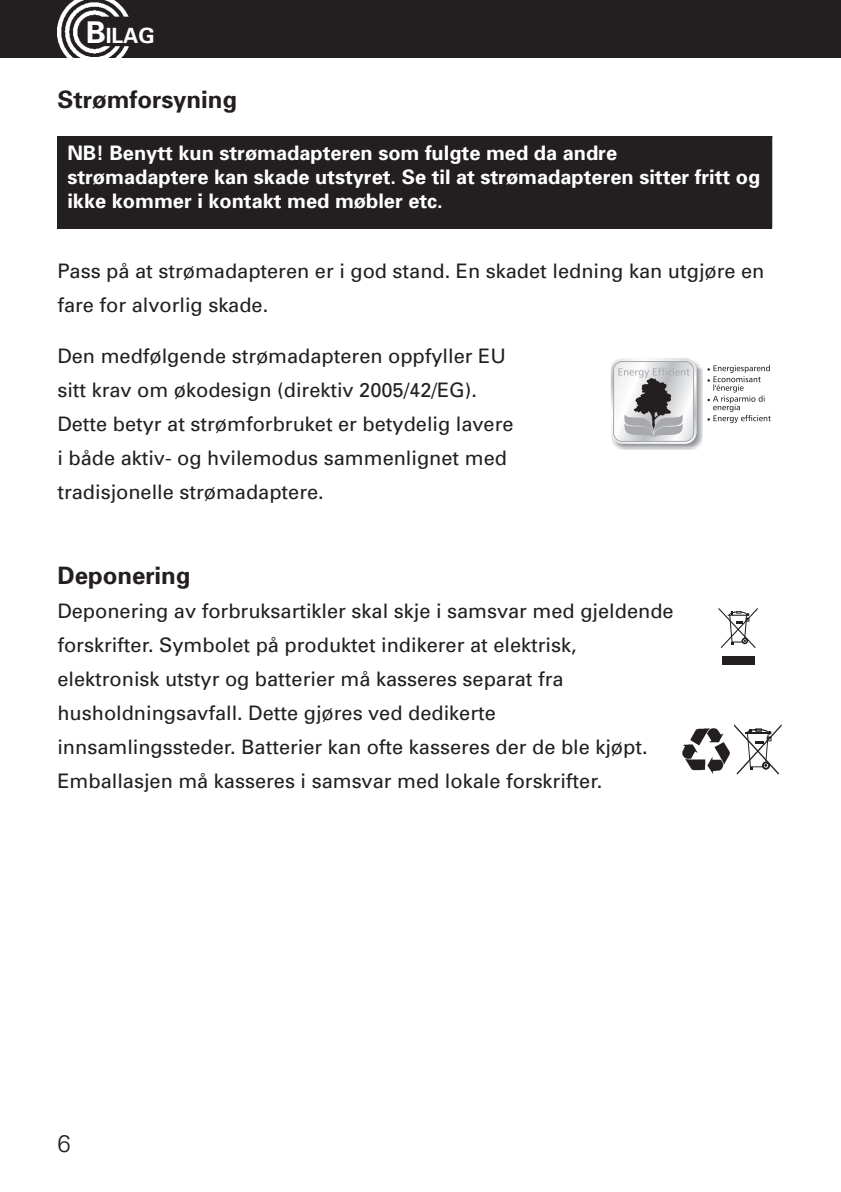
<style>
.page{position:relative;width:841px;height:1192px;background:#fff}
.page>*{position:absolute;margin:0;border:0;box-sizing:border-box;transform-origin:0 0}
.t1{font:700 24px "Univers";color:#231f20}
.t2{font:300 24px "Univers";color:#231f20}
.t3{font:700 21px "Univers";color:#fff}
.t4{font:20px/34px "Univers";color:#231f20}
.t5{font:700 20px/24px "Univers";color:#fff}
.s1{font-size:30px}
</style>
<div class="page">
<div style="left:0;top:0;width:840px;height:57px;background:#231f20"></div>
<img style="left:57px;top:0;width:72px;height:57px">
<img style="left:612px;top:364px;width:90px;height:86px">
<svg style="left:610px;top:358px;width:86px;height:86px"></svg>
<svg style="left:613px;top:361px;width:80px;height:80px"></svg>
<div style="left:613px;top:361px;width:80px;height:81px;border:1px solid #a8a9ad;border-radius:9px"></div>
<svg style="left:618px;top:368px;width:71px;height:70px"></svg>
<svg style="left:707px;top:365px;width:63px;height:58px"></svg>
<div style="left:57px;top:136px;width:715px;height:92px;background:#231f20"></div>
<svg style="left:718px;top:608px;width:39px;height:40px"></svg>
<div style="left:721px;top:656px;width:33px;height:8px;background:#231f20"></div>
<img style="left:682px;top:728px;width:47px;height:46px">
<svg style="left:734px;top:724px;width:47px;height:50px"></svg>
<p class="t3" style="left:86px;top:27px;width:70px"><span class="s1">B</span>ILAG</p>
<p class="t1" style="left:57px;top:91px;width:181px">Strømforsyning</p>
<p class="t5" style="left:67px;top:143px;width:694px">NB! Benytt kun strømadapteren som fulgte med da andre strømadaptere kan skade utstyret. Se til at strømadapteren sitter fritt og ikke kommer i kontakt med møbler etc.</p>
<p class="t4" style="left:57px;top:256px;width:708px">Pass på at strømadapteren er i god stand. En skadet ledning kan utgjøre en fare for alvorlig skade.</p>
<p class="t4" style="left:57px;top:341px;width:457px">Den medfølgende strømadapteren oppfyller EU sitt krav om økodesign (direktiv 2005/42/EG).<br>Dette betyr at strømforbruket er betydelig lavere i både aktiv- og hvilemodus sammenlignet med tradisjonelle strømadaptere.</p>
<p class="t1" style="left:57px;top:567px;width:135px">Deponering</p>
<p class="t4" style="left:57px;top:596px;width:617px">Deponering av forbruksartikler skal skje i samsvar med gjeldende forskrifter. Symbolet på produktet indikerer at elektrisk, elektronisk utstyr og batterier må kasseres separat fra husholdningsavfall. Dette gjøres ved dedikerte innsamlingssteder. Batterier kan ofte kasseres der de ble kjøpt.<br>Emballasjen må kasseres i samsvar med lokale forskrifter.</p>
<p class="t2" style="left:57px;top:1135px;width:15px">6</p>
</div>
